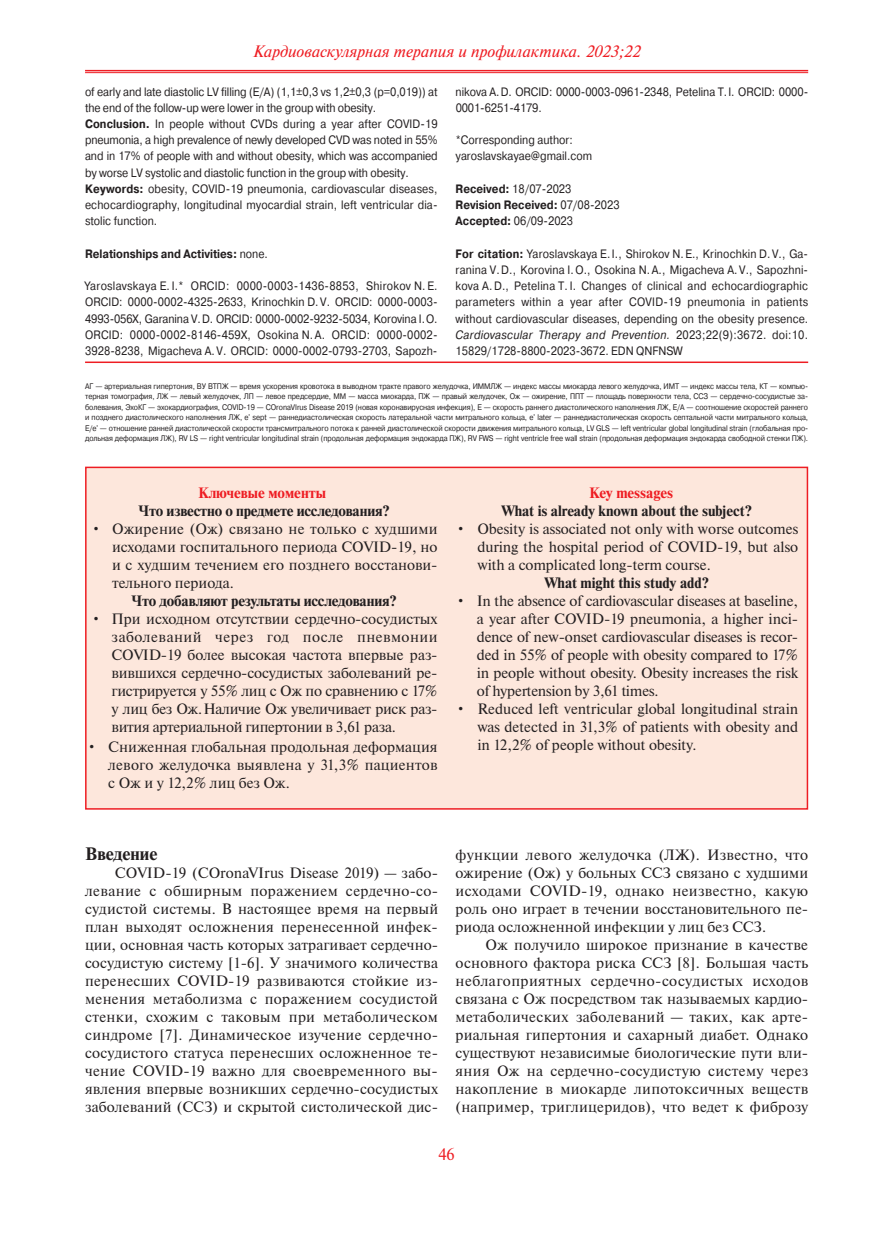
<style>
.page{position:relative;width:872px;height:1234px;background:#fff}
.page>*{position:absolute;margin:0;border:0;box-sizing:border-box;transform-origin:0 0}
.t1{font:700 18px "Newton";color:#231f20}
.t2{font:italic 16.5px "Newton";color:#ee1d23}
.t3{font:16.5px "Newton";color:#ee1d23}
.t4{font:15px/18px "Newton";letter-spacing:.005em;color:#231f20;text-align:justify}
.t5{font:700 15px "Newton";letter-spacing:-.01em;color:#231f20}
.t6{font:700 15px "Newton";color:#ee1d23}
.t7{font:12.15px/16.2px "Pragmatica C";letter-spacing:.005em;color:#231f20;scale:.89 1}
.t8{font:700 12.15px/16.2px "Pragmatica C";color:#231f20;scale:.89 1}
.t9{font:8.1px/10.5px "Pragmatica C";letter-spacing:-.01em;color:#231f20;text-align:justify;scale:.89 1}
.s1{font-weight:700}
.s2{font-weight:400}
.s3{font-style:italic}
</style>
<div class="page">
<hr style="left:85px;top:70px;width:723px;height:1px;background:#ee1d23">
<hr style="left:85px;top:72px;width:723px;height:1px;background:#ee1d23">
<hr style="left:85px;top:361px;width:723px;height:2px;background:#ee1d23">
<div style="left:86px;top:467px;width:721px;height:341px;background:#fde7dc"></div>
<div style="left:85px;top:466px;width:723px;height:343px;border:2px solid #ee1d23"></div>
<p class="t2" style="left:253px;top:41px;width:389px">Кардиоваскулярная терапия и профилактика. 2023;22</p>
<p class="t7" style="left:85px;top:83px;width:397px">of early and late diastolic LV filling (E/A) (1,1±0,3 vs 1,2±0,3 (p=0,019)) at the end of the follow-up were lower in the group with obesity.<br><span class="s1">Conclusion.</span> In people without CVDs during a year after COVID-19 pneumonia, a high prevalence of newly developed CVD was noted in 55% and in 17% of people with and without obesity, which was accompanied by worse LV systolic and diastolic function in the group with obesity.<br><span class="s1">Keywords:</span> obesity, COVID-19 pneumonia, cardiovascular diseases, echocardiography, longitudinal myocardial strain, left ventricular dia&shy;stolic function.</p>
<p class="t8" style="left:85px;top:245px;width:207px">Relationships and Activities: <span class="s2">none.</span></p>
<p class="t7" style="left:85px;top:278px;width:398px;text-align:justify">Yaroslavskaya E. I.* ORCID: 0000-0003-1436-8853, Shirokov N. E.<br>ORCID: 0000-0002-4325-2633, Krinochkin D.V. ORCID: 0000-0003- 4993-056X, Garanina V.D. ORCID: 0000-0002-9232-5034, Korovina I.O.<br>ORCID: 0000-0002-8146-459X, Osokina N.A. ORCID: 0000-0002- 3928-8238, Migacheva A.V. ORCID: 0000-0002-0793-2703, Sapozh-</p>
<p class="t7" style="left:455px;top:83px;width:398px">nikova A.D. ORCID: 0000-0003-0961-2348, Petelina T.I. ORCID: 0000-<br>0001-6251-4179.</p>
<p class="t7" style="left:455px;top:132px;width:155px">*Corresponding author: yaroslavskayae@gmail.com</p>
<p class="t8" style="left:455px;top:181px;width:186px">Received: <span class="s2">18/07-2023<br></span>Revision Received: <span class="s2">07/08-2023<br></span>Accepted: <span class="s2">06/09-2023</span></p>
<p class="t7" style="left:455px;top:245px;width:398px"><span class="s1">For citation:</span> Yaroslavskaya E.I., Shirokov N.E., Krinochkin D.V., Ga&shy;ranina V. D., Korovina I.O., Osokina N.A., Migacheva A.V., Sapozhni&shy;kova A. D., Petelina T. I. Changes of clinical and echocardiographic parameters within a year after COVID-19 pneumonia in patients without cardiovascular diseases, depending on the obesity presence.<br><span class="s3">Cardiovascular Therapy and Prevention.</span> 2023;22(9):3672. doi:10.<br>15829/1728-8800-2023-3672. EDN QNFNSW</p>
<p class="t9" style="left:85px;top:380px;width:814px">АГ — артериальная гипертония, ВУ ВТПЖ — время ускорения кровотока в выводном тракте правого желудочка, ИММЛЖ — индекс массы миокарда левого желудочка, ИМТ — индекс массы тела, КТ — компью&shy;терная томография, ЛЖ — левый желудочек, ЛП — левое предсердие, ММ — масса миокарда, ПЖ — правый желудочек, Ож — ожирение, ППТ — площадь поверхности тела, ССЗ — сердечно-сосудистые за&shy;болевания, ЭхоКГ — эхокардиография, COVID-19 — COronaVIrus Disease 2019 (новая коронавирусная инфекция), Е — скорость раннего диастолического наполнения ЛЖ, Е/А — соотношение скоростей раннего и позднего диастолического наполнения ЛЖ, е' sept — раннедиастолическая скорость латеральной части митрального кольца, е' later — раннедиастолическая скорость септальной части митрального кольца, Е/е' — отношение ранней диастолической скорости трансмитрального потока к ранней диастолической скорости движения митрального кольца, LV GLS — left ventricular global longitudinal strain (глобальная про&shy;дольная деформация ЛЖ), RV LS — right ventricular longitudinal strain (продольная деформация эндокарда ПЖ), RV FWS — right ventricle free wall strain (продольная деформация эндокарда свободной стенки ПЖ).</p>
<p class="t6" style="left:198px;top:483px;width:130px">Ключевые моменты</p>
<p class="t5" style="left:138px;top:501px;width:253px">Что известно о предмете исследования?</p>
<p class="t4" style="left:112px;top:520px;width:327px;text-indent:-21px">• Ожирение (Ож) связано не только с худшими исходами госпитального периода COVID-19, но и с худшим течением его позднего восстанови&shy;тельного периода.</p>
<p class="t5" style="left:131px;top:591px;width:267px">Что добавляют результаты исследования?</p>
<p class="t4" style="left:112px;top:610px;width:327px;text-indent:-21px">• При исходном отсутствии сердечно-сосудистых заболеваний через год после пневмонии COVID-19 более высокая частота впервые раз&shy;вившихся сердечно-сосудистых заболеваний ре&shy;гистрируется у 55% лиц с Ож по сравнению с 17% у лиц без Ож.Наличие Ож увеличивает риск раз&shy;вития артериальной гипертонии в 3,61 раза.</p>
<p class="t4" style="left:108px;top:737px;width:331px;text-indent:-22px">• Сниженная глобальная продольная деформация левого желудочка выявлена у 31,3% пациентов с Ож и у 12,2% лиц без Ож.</p>
<p class="t6" style="left:589px;top:483px;width:86px">Key messages</p>
<p class="t5" style="left:501px;top:501px;width:252px">What is already known about the subject?</p>
<p class="t4" style="left:477px;top:520px;width:322px;text-indent:-22px">• Obesity is associated not only with worse outcomes during the hospital period of COVID-19, but also with a complicated long-term course.</p>
<p class="t5" style="left:544px;top:573px;width:166px">What might this study add?</p>
<p class="t4" style="left:477px;top:592px;width:323px;text-align:left;text-indent:-21px">• In the absence of cardiovascular diseases at baseline, a year after COVID-19 pneumonia, a higher inci&shy;dence of new-onset cardiovascular diseases is recor&shy;ded in 55% of people with obesity compared to 17% in people without obesity. Obesity increases the risk of hypertension by 3,61 times.</p>
<p class="t4" style="left:477px;top:700px;width:322px;text-indent:-22px">• Reduced left ventricular global longitudinal strain was detected in 31,3% of patients with obesity and in 12,2% of people without obesity.</p>
<p class="t1" style="left:85px;top:842px;width:74px">Введение</p>
<p class="t4" style="left:85px;top:863px;width:355px;text-align:left;text-indent:30px">COVID-19 (COronaVIrus Disease 2019) — забо&shy;левание с обширным поражением сердечно-со&shy;судистой системы. В настоящее время на первый план выходят осложнения перенесенной инфек&shy;ции, основная часть которых затрагивает сердечно&shy;сосудистую систему [1-6]. У значимого количества перенесших COVID-19 развиваются стойкие из&shy;менения метаболизма с поражением сосудистой стенки, схожим с таковым при метаболическом синдроме [7]. Динамическое изучение сердечно&shy;сосудистого статуса перенесших осложненное те&shy;чение COVID-19 важно для своевременного вы&shy;явления впервые возникших сердечно-сосудистых заболеваний (ССЗ) и скрытой систолической дис-</p>
<p class="t4" style="left:455px;top:845px;width:354px">функции левого желудочка (ЛЖ). Известно, что ожирение (Ож) у больных ССЗ связано с худшими исходами COVID-19, однако неизвестно, какую роль оно играет в течении восстановительного пе&shy;риода осложненной инфекции у лиц без ССЗ.</p>
<p class="t4" style="left:455px;top:935px;width:354px;text-align:left;text-indent:30px">Ож получило широкое признание в качестве основного фактора риска ССЗ [8]. Большая часть неблагоприятных сердечно-сосудистых исходов связана с Ож посредством так называемых кардио&shy;метаболических заболеваний — таких, как арте&shy;риальная гипертония и сахарный диабет. Однако существуют независимые биологические пути вли&shy;яния Ож на сердечно-сосудистую систему через накопление в миокарде липотоксичных веществ (например, триглицеридов), что ведет к фиброзу</p>
<p class="t3" style="left:438px;top:1143px;width:18px">46</p>
</div>
